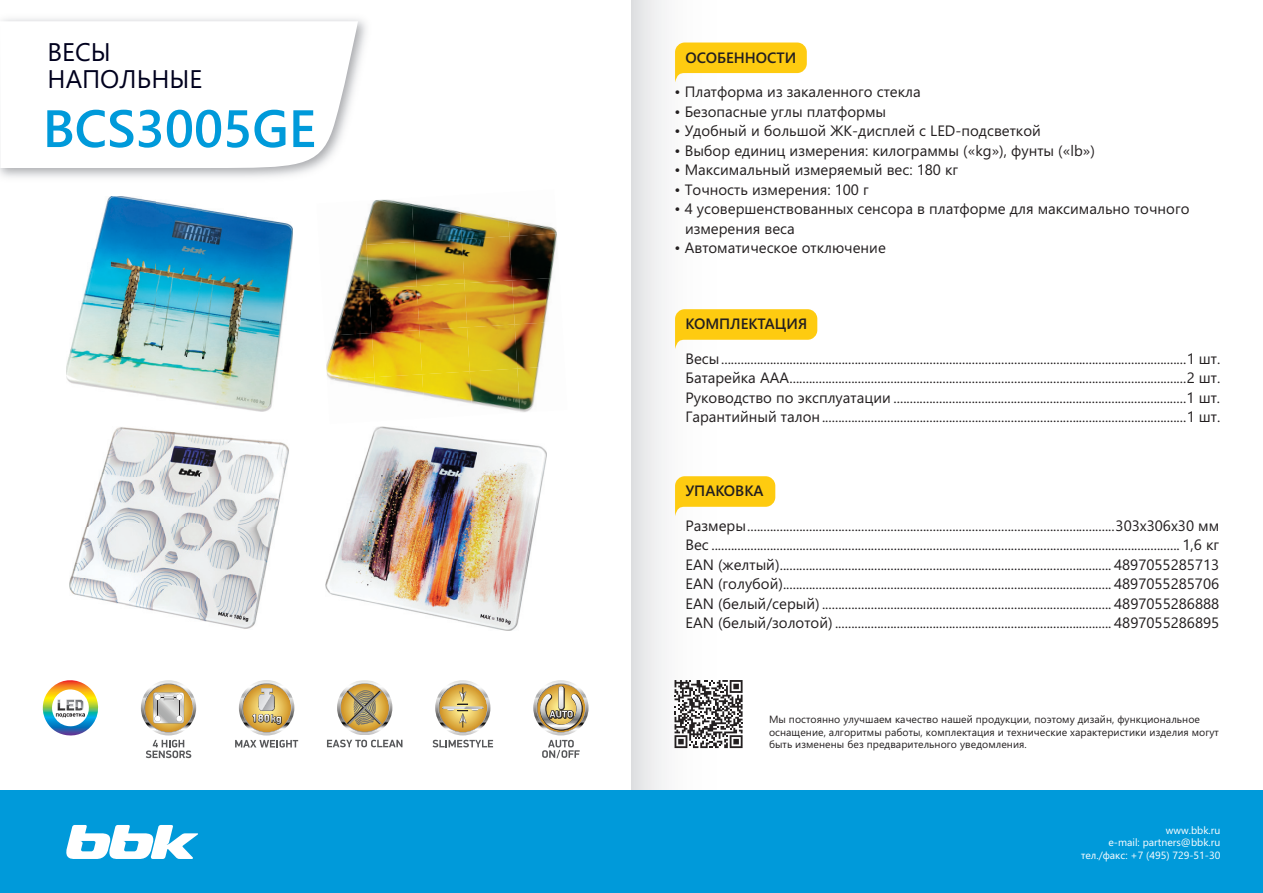
<style>
.page{position:relative;width:1263px;height:893px;background:#fff}
.page>*{position:absolute;margin:0;border:0;box-sizing:border-box;transform-origin:0 0}
.t1{font:600 52.5px "Segoe UI";color:#009ada}
.t2{font:25.5px/27px "Segoe UI";color:#00011e}
.t3{font:15px/19.5px "Segoe UI";color:#231f20;text-align:justify}
.t4{font:600 15px "Segoe UI";color:#231f20}
.t5{font:10.5px/12.6px "Segoe UI";letter-spacing:.005em;color:#231f20}
.t6{font:10.5px/12.6px "Segoe UI";color:#fff;text-align:right}
</style>
<div class="page">
<svg style="left:0;top:21px;width:358px;height:147px"></svg>
<div style="left:631px;top:0;width:148px;height:791px;background:linear-gradient(to right,#ededee,#fff)"></div>
<svg style="left:675px;top:309px;width:142px;height:40px"></svg>
<svg style="left:675px;top:476px;width:100px;height:40px"></svg>
<div style="left:0;top:791px;width:1263px;height:102px;background:#009ada"></div>
<svg style="left:66px;top:825px;width:132px;height:34px"></svg>
<svg style="left:675px;top:43px;width:132px;height:39px"></svg>
<svg style="left:141px;top:680px;width:55px;height:55px"></svg>
<svg style="left:144px;top:683px;width:49px;height:49px"></svg>
<svg style="left:146px;top:740px;width:45px;height:18px"></svg>
<svg style="left:337px;top:680px;width:55px;height:55px"></svg>
<svg style="left:340px;top:683px;width:49px;height:49px;background:#bea671"></svg>
<svg style="left:327px;top:740px;width:75px;height:7px"></svg>
<svg style="left:533px;top:680px;width:55px;height:55px"></svg>
<svg style="left:536px;top:683px;width:50px;height:49px"></svg>
<svg style="left:542px;top:740px;width:38px;height:18px"></svg>
<svg style="left:435px;top:680px;width:55px;height:55px"></svg>
<svg style="left:438px;top:683px;width:49px;height:49px;background:#d5b977"></svg>
<svg style="left:433px;top:740px;width:60px;height:7px"></svg>
<svg style="left:235px;top:740px;width:63px;height:7px"></svg>
<svg style="left:239px;top:680px;width:55px;height:55px"></svg>
<svg style="left:242px;top:683px;width:49px;height:49px;background:#d0b780"></svg>
<svg style="left:42px;top:680px;width:57px;height:56px"></svg>
<svg style="left:674px;top:680px;width:68px;height:68px"></svg>
<img style="left:360px;top:233px;width:4px;height:12px">
<img style="left:364px;top:199px;width:47px;height:46px">
<img style="left:411px;top:203px;width:48px;height:39px">
<img style="left:459px;top:211px;width:48px;height:28px">
<img style="left:507px;top:219px;width:50px;height:17px">
<img style="left:348px;top:245px;width:18px;height:44px">
<img style="left:366px;top:242px;width:48px;height:47px">
<img style="left:414px;top:239px;width:48px;height:47px">
<img style="left:462px;top:236px;width:47px;height:47px">
<img style="left:509px;top:233px;width:48px;height:47px">
<img style="left:335px;top:289px;width:34px;height:44px">
<img style="left:369px;top:286px;width:48px;height:47px">
<img style="left:417px;top:283px;width:47px;height:47px">
<img style="left:464px;top:280px;width:48px;height:47px">
<img style="left:512px;top:277px;width:45px;height:47px">
<img style="left:326px;top:333px;width:46px;height:44px">
<img style="left:372px;top:330px;width:47px;height:47px">
<img style="left:419px;top:327px;width:48px;height:47px">
<img style="left:467px;top:324px;width:48px;height:47px">
<img style="left:515px;top:321px;width:42px;height:47px">
<img style="left:328px;top:377px;width:46px;height:10px">
<img style="left:374px;top:374px;width:48px;height:21px">
<img style="left:422px;top:371px;width:48px;height:33px">
<img style="left:470px;top:368px;width:47px;height:43px">
<img style="left:517px;top:366px;width:40px;height:46px">
<img style="left:66px;top:196px;width:227px;height:215px">
<img style="left:326px;top:426px;width:220px;height:204px">
<img style="left:69px;top:427px;width:220px;height:202px">
<h2 class="t2" style="left:48px;top:39px;width:156px">ВЕСЫ<br>НАПОЛЬНЫЕ</h2>
<h1 class="t1" style="left:43px;top:98px;width:275px">BCS3005GE</h1>
<p class="t4" style="left:685px;top:49px;width:112px">ОСОБЕННОСТИ</p>
<p class="t3" style="left:674px;top:82px;width:248px">• Платформа из закаленного стекла</p>
<p class="t3" style="left:674px;top:102px;width:213px">• Безопасные углы платформы</p>
<p class="t3" style="left:674px;top:121px;width:368px">• Удобный и большой ЖК-дисплей с LED-подсветкой</p>
<p class="t3" style="left:674px;top:141px;width:422px">• Выбор единиц измерения: килограммы («kg»), фунты («lb»)</p>
<p class="t3" style="left:674px;top:160px;width:285px">• Максимальный измеряемый вес: 180 кг</p>
<p class="t3" style="left:674px;top:180px;width:196px">• Точность измерения: 100 г</p>
<p class="t3" style="left:685px;top:199px;width:506px;text-indent:-10px">• 4 усовершенствованных сенсора в платформе для максимально точного измерения веса</p>
<p class="t3" style="left:674px;top:238px;width:213px">• Автоматическое отключение</p>
<p class="t4" style="left:685px;top:315px;width:123px">КОМПЛЕКТАЦИЯ</p>
<p class="t3" style="left:685px;top:349px;width:536px">Весы...............................................................................................................................................1 шт.<br>Батарейка AAA..........................................................................................................................2 шт.<br>Руководство по эксплуатации ..........................................................................................1 шт.<br>Гарантийный талон................................................................................................................1 шт.</p>
<p class="t4" style="left:685px;top:482px;width:80px">УПАКОВКА</p>
<p class="t3" style="left:685px;top:516px;width:535px">Размеры.................................................................................................................303x306x30 мм Вес ................................................................................................................................................ 1,6 кг EAN (желтый)...................................................................................................... 4897055285713<br>EAN (голубой)..................................................................................................... 4897055285706<br>EAN (белый/серый) ......................................................................................... 4897055286888<br>EAN (белый/золотой) ..................................................................................... 4897055286895</p>
<p class="t5" style="left:769px;top:713px;width:451px">Мы постоянно улучшаем качество нашей продукции, поэтому дизайн, функциональное оснащение, алгоритмы работы, комплектация и технические характеристики изделия могут быть изменены без предварительного уведомления.</p>
<p class="t6" style="left:1081px;top:824px;width:141px">www.bbk.ru<br>e-mail: partners@bbk.ru тел./факс: +7 (495) 729-51-30</p>
</div>
